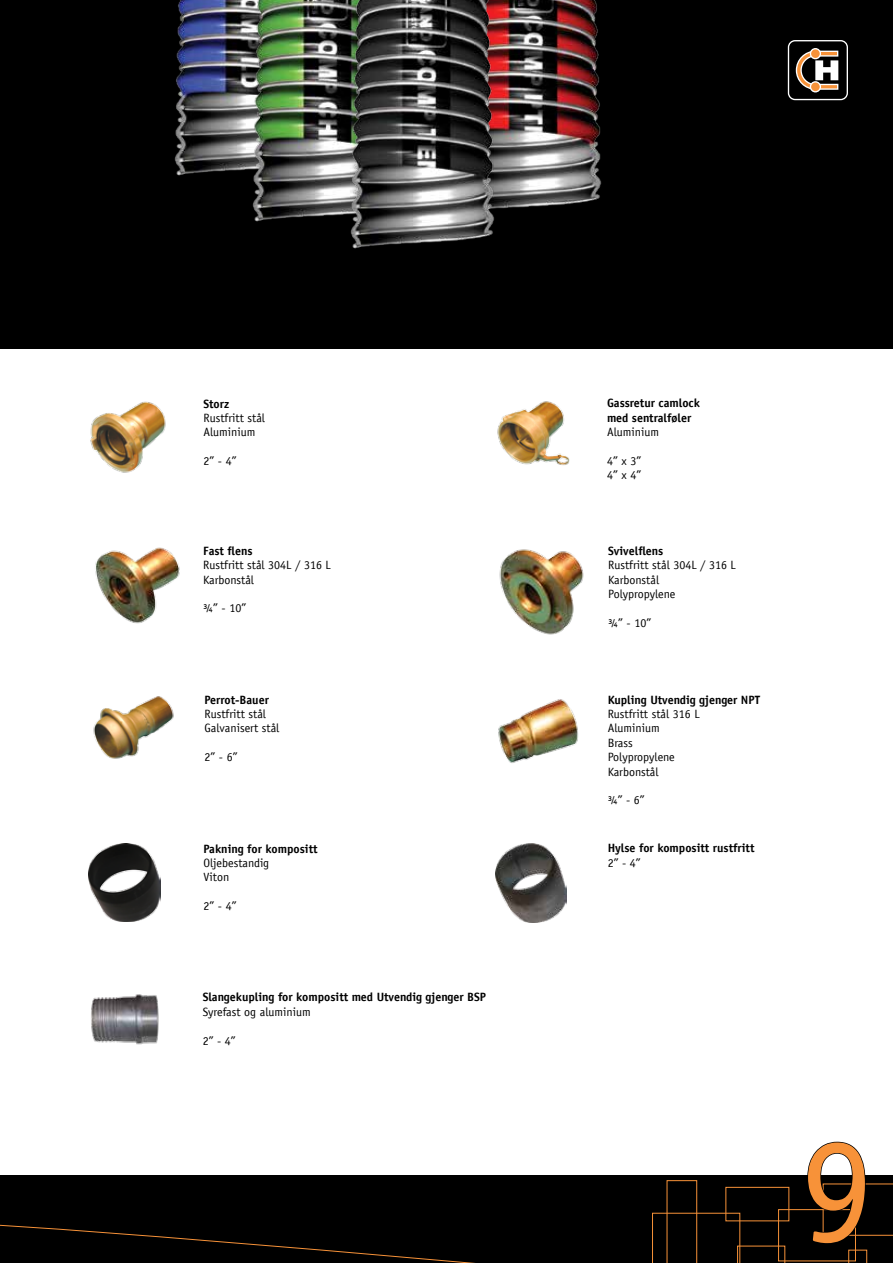
<style>
.page{position:relative;width:893px;height:1263px;background:#000}
.page>*{position:absolute;margin:0;border:0;box-sizing:border-box;transform-origin:0 0}
.t1{font:150px "Officina Sans LT";color:#f79239}
.t2{font:12px/14.4px "Officina Sans LT";color:#000}
.t3{font:700 12px/14.4px "Officina Sans LT";color:#000}
</style>
<div class="page">
<div style="left:0;top:350px;width:893px;height:825px;background:#fff"></div>
<img style="left:500px;top:0;width:102px;height:209px">
<img style="left:174px;top:0;width:76px;height:176px">
<img style="left:250px;top:0;width:98px;height:222px">
<img style="left:348px;top:0;width:152px;height:249px">
<div style="left:787px;top:39px;width:62px;height:62px;border:3px solid #000;border-radius:7px"></div>
<div style="left:788px;top:40px;width:60px;height:60px;border:1px solid #fff;border-radius:7px"></div>
<svg style="left:795px;top:50px;width:44px;height:40px"></svg>
<div style="left:810px;top:49px;width:10px;height:10px;background:#f79239;border-radius:50%"></div>
<div style="left:810px;top:48px;width:11px;height:11px;border:1px solid #fff;border-radius:50%"></div>
<svg style="left:810px;top:82px;width:10px;height:10px"></svg>
<div style="left:810px;top:81px;width:11px;height:11px;border:1px solid #fff;border-radius:50%"></div>
<svg style="left:652px;top:1180px;width:133px;height:83px"></svg>
<svg style="left:848px;top:1250px;width:19px;height:13px"></svg>
<div style="left:778px;top:1209px;width:78px;height:52px;border:1px solid #f79239"></div>
<div style="left:725px;top:1187px;width:64px;height:34px;border:1px solid #f79239"></div>
<svg style="left:0;top:1224px;width:475px;height:39px"></svg>
<svg style="left:806px;top:1141px;width:87px;height:103px"></svg>
<img style="left:93px;top:696px;width:81px;height:63px">
<img style="left:95px;top:547px;width:85px;height:77px">
<img style="left:498px;top:699px;width:80px;height:64px">
<img style="left:499px;top:549px;width:85px;height:86px">
<img style="left:90px;top:401px;width:76px;height:72px">
<img style="left:497px;top:401px;width:73px;height:64px">
<img style="left:495px;top:844px;width:72px;height:79px">
<img style="left:91px;top:994px;width:68px;height:51px">
<img style="left:88px;top:844px;width:72px;height:78px">
<p class="t3" style="left:203px;top:396px;width:27px">Storz</p>
<p class="t2" style="left:203px;top:411px;width:63px">Rustfritt stål<br>Aluminium</p>
<p class="t2" style="left:203px;top:454px;width:35px">2” - 4”</p>
<p class="t3" style="left:203px;top:543px;width:51px">Fast flens</p>
<p class="t2" style="left:203px;top:558px;width:129px">Rustfritt stål 304L / 316 L<br>Karbonstål</p>
<p class="t2" style="left:203px;top:601px;width:45px">¾” - 10”</p>
<p class="t3" style="left:204px;top:692px;width:66px">Perrot-Bauer</p>
<p class="t2" style="left:204px;top:707px;width:76px">Rustfritt stål<br>Galvanisert stål</p>
<p class="t2" style="left:204px;top:750px;width:35px">2” - 6”</p>
<p class="t3" style="left:203px;top:841px;width:116px">Pakning for kompositt</p>
<p class="t2" style="left:203px;top:856px;width:67px">Oljebestandig<br>Viton</p>
<p class="t2" style="left:203px;top:899px;width:35px">2” - 4”</p>
<p class="t3" style="left:203px;top:990px;width:285px">Slangekupling for kompositt med Utvendig gjenger BSP</p>
<p class="t2" style="left:203px;top:1004px;width:110px">Syrefast og aluminium</p>
<p class="t2" style="left:203px;top:1033px;width:35px">2” - 4”</p>
<p class="t3" style="left:607px;top:396px;width:94px">Gassretur camlock med sentralføler</p>
<p class="t2" style="left:607px;top:425px;width:54px">Aluminium</p>
<p class="t2" style="left:607px;top:454px;width:36px">4” x 3”<br>4” x 4”</p>
<p class="t3" style="left:608px;top:543px;width:57px">Svivelflens</p>
<p class="t2" style="left:608px;top:558px;width:129px">Rustfritt stål 304L / 316 L<br>Karbonstål<br>Polypropylene</p>
<p class="t2" style="left:608px;top:615px;width:45px">¾” - 10”</p>
<p class="t3" style="left:608px;top:692px;width:154px">Kupling Utvendig gjenger NPT</p>
<p class="t2" style="left:608px;top:707px;width:94px">Rustfritt stål 316 L<br>Aluminium<br>Brass<br>Polypropylene<br>Karbonstål</p>
<p class="t2" style="left:608px;top:793px;width:39px">¾” - 6”</p>
<p class="t3" style="left:608px;top:841px;width:148px">Hylse for kompositt rustfritt</p>
<p class="t2" style="left:608px;top:855px;width:35px">2” - 4”</p>
<h1 class="t1" style="left:800px;top:1102px;width:76px">9</h1>
</div>
